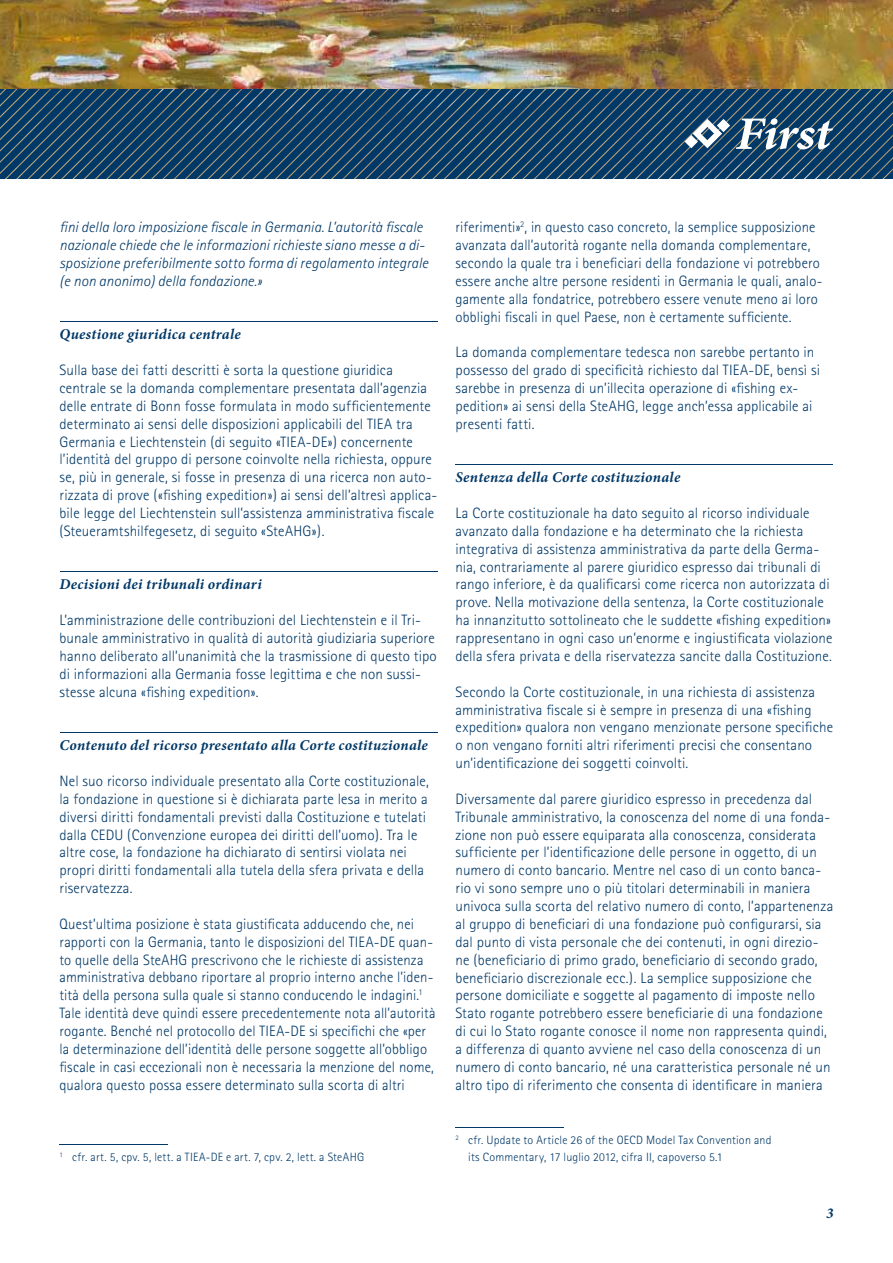
<style>
.page{position:relative;width:893px;height:1263px;background:#fff}
.page>*{position:absolute;margin:0;border:0;box-sizing:border-box;transform-origin:0 0}
.t1{font:300 15px/17.9px "Rotis Sans Serif";letter-spacing:.01em;color:#003867}
.t2{font:italic 300 15px/17.9px "Rotis Sans Serif";letter-spacing:.005em;color:#003867}
.t3{font:italic 700 15px "Minion Pro";letter-spacing:.02em;color:#003867}
.t4{font:300 12px/16.5px "Rotis Sans Serif";letter-spacing:.02em;color:#003867}
</style>
<div class="page">
<img style="left:0;top:0;width:893px;height:89px">
<svg style="left:0;top:89px;width:893px;height:90px;background:#184569"></svg>
<svg style="left:736px;top:118px;width:97px;height:31px"></svg>
<svg style="left:685px;top:119px;width:45px;height:29px"></svg>
<hr style="left:60px;top:321px;width:377px;height:1px;background:#003867">
<hr style="left:60px;top:571px;width:377px;height:1px;background:#003867">
<hr style="left:60px;top:732px;width:377px;height:1px;background:#003867">
<hr style="left:60px;top:1144px;width:108px;height:1px;background:#003867">
<hr style="left:455px;top:464px;width:378px;height:1px;background:#003867">
<hr style="left:455px;top:1127px;width:108px;height:1px;background:#003867">
<p class="t2" style="left:60px;top:218px;width:370px">fini della loro imposizione fiscale in Germania. L’autorità fiscale nazionale chiede che le informazioni richieste siano messe a di&shy;sposizione preferibilmente sotto forma di regolamento integrale (e non anonimo) della fondazione.»</p>
<p class="t3" style="left:60px;top:324px;width:183px">Questione giuridica centrale</p>
<p class="t1" style="left:60px;top:361px;width:379px">Sulla base dei fatti descritti è sorta la questione giuridica centrale se la domanda complementare presentata dall’agenzia delle entrate di Bonn fosse formulata in modo sufficientemente determinato ai sensi delle disposizioni applicabili del TIEA tra Germania e Liechtenstein (di seguito «TIEA-DE») concernente l’identità del gruppo di persone coinvolte nella richiesta, oppure se, più in generale, si fosse in presenza di una ricerca non auto&shy;rizzata di prove («fishing expedition») ai sensi dell’altresì applica&shy;bile legge del Liechtenstein sull’assistenza amministrativa fiscale (Steueramtshilfegesetz, di seguito «SteAHG»).</p>
<p class="t3" style="left:60px;top:574px;width:204px">Decisioni dei tribunali ordinari</p>
<p class="t1" style="left:60px;top:611px;width:379px">L’amministrazione delle contribuzioni del Liechtenstein e il Tri&shy;bunale amministrativo in qualità di autorità giudiziaria superiore hanno deliberato all’unanimità che la trasmissione di questo tipo di informazioni alla Germania fosse legittima e che non sussi&shy;stesse alcuna «fishing expedition».</p>
<p class="t3" style="left:60px;top:735px;width:370px">Contenuto del ricorso presentato alla Corte costituzionale</p>
<p class="t1" style="left:60px;top:772px;width:371px">Nel suo ricorso individuale presentato alla Corte costituzionale, la fondazione in questione si è dichiarata parte lesa in merito a diversi diritti fondamentali previsti dalla Costituzione e tutelati dalla CEDU (Convenzione europea dei diritti dell’uomo). Tra le altre cose, la fondazione ha dichiarato di sentirsi violata nei propri diritti fondamentali alla tutela della sfera privata e della riservatezza.</p>
<p class="t1" style="left:60px;top:915px;width:378px">Quest’ultima posizione è stata giustificata adducendo che, nei rapporti con la Germania, tanto le disposizioni del TIEA-DE quan&shy;to quelle della SteAHG prescrivono che le richieste di assistenza amministrativa debbano riportare al proprio interno anche l’iden&shy;tità della persona sulla quale si stanno conducendo le indagini.<sup>1<br></sup>Tale identità deve quindi essere precedentemente nota all’autorità rogante. Benché nel protocollo del TIEA-DE si specifichi che «per la determinazione dell’identità delle persone soggette all’obbligo fiscale in casi eccezionali non è necessaria la menzione del nome, qualora questo possa essere determinato sulla scorta di altri</p>
<p class="t4" style="left:60px;top:1149px;width:306px"><sup>1</sup> cfr. art. 5, cpv. 5, lett. a TIEA-DE e art. 7, cpv. 2, lett. a SteAHG</p>
<p class="t1" style="left:455px;top:218px;width:369px">riferimenti»<sup>2</sup>, in questo caso concreto, la semplice supposizione avanzata dall’autorità rogante nella domanda complementare, secondo la quale tra i beneficiari della fondazione vi potrebbero essere anche altre persone residenti in Germania le quali, analo&shy;gamente alla fondatrice, potrebbero essere venute meno ai loro obblighi fiscali in quel Paese, non è certamente sufficiente.</p>
<p class="t1" style="left:455px;top:343px;width:366px">La domanda complementare tedesca non sarebbe pertanto in possesso del grado di specificità richiesto dal TIEA-DE, bensì si sarebbe in presenza di un’illecita operazione di «fishing ex&shy;pedition» ai sensi della SteAHG, legge anch’essa applicabile ai presenti fatti.</p>
<p class="t3" style="left:455px;top:467px;width:226px">Sentenza della Corte costituzionale</p>
<p class="t1" style="left:455px;top:504px;width:379px">La Corte costituzionale ha dato seguito al ricorso individuale avanzato dalla fondazione e ha determinato che la richiesta integrativa di assistenza amministrativa da parte della Germa&shy;nia, contrariamente al parere giuridico espresso dai tribunali di rango inferiore, è da qualificarsi come ricerca non autorizzata di prove. Nella motivazione della sentenza, la Corte costituzionale ha innanzitutto sottolineato che le suddette «fishing expedition» rappresentano in ogni caso un’enorme e ingiustificata violazione della sfera privata e della riservatezza sancite dalla Costituzione.</p>
<p class="t1" style="left:455px;top:683px;width:379px">Secondo la Corte costituzionale, in una richiesta di assistenza amministrativa fiscale si è sempre in presenza di una «fishing expedition» qualora non vengano menzionate persone specifiche o non vengano forniti altri riferimenti precisi che consentano un’identificazione dei soggetti coinvolti.</p>
<p class="t1" style="left:455px;top:790px;width:379px">Diversamente dal parere giuridico espresso in precedenza dal Tribunale amministrativo, la conoscenza del nome di una fonda&shy;zione non può essere equiparata alla conoscenza, considerata sufficiente per l’identificazione delle persone in oggetto, di un numero di conto bancario. Mentre nel caso di un conto banca&shy;rio vi sono sempre uno o più titolari determinabili in maniera univoca sulla scorta del relativo numero di conto, l’appartenenza al gruppo di beneficiari di una fondazione può configurarsi, sia dal punto di vista personale che dei contenuti, in ogni direzio&shy;ne (beneficiario di primo grado, beneficiario di secondo grado, beneficiario discrezionale ecc.). La semplice supposizione che persone domiciliate e soggette al pagamento di imposte nello Stato rogante potrebbero essere beneficiarie di una fondazione di cui lo Stato rogante conosce il nome non rappresenta quindi, a differenza di quanto avviene nel caso della conoscenza di un numero di conto bancario, né una caratteristica personale né un altro tipo di riferimento che consenta di identificare in maniera</p>
<p class="t4" style="left:468px;top:1132px;width:305px;text-indent:-13px"><sup>2</sup> cfr. Update to Article 26 of the OECD Model Tax Convention and its Commentary, 17 luglio 2012, cifra II, capoverso 5.1</p>
<p class="t3" style="left:826px;top:1202px;width:9px">3</p>
</div>
